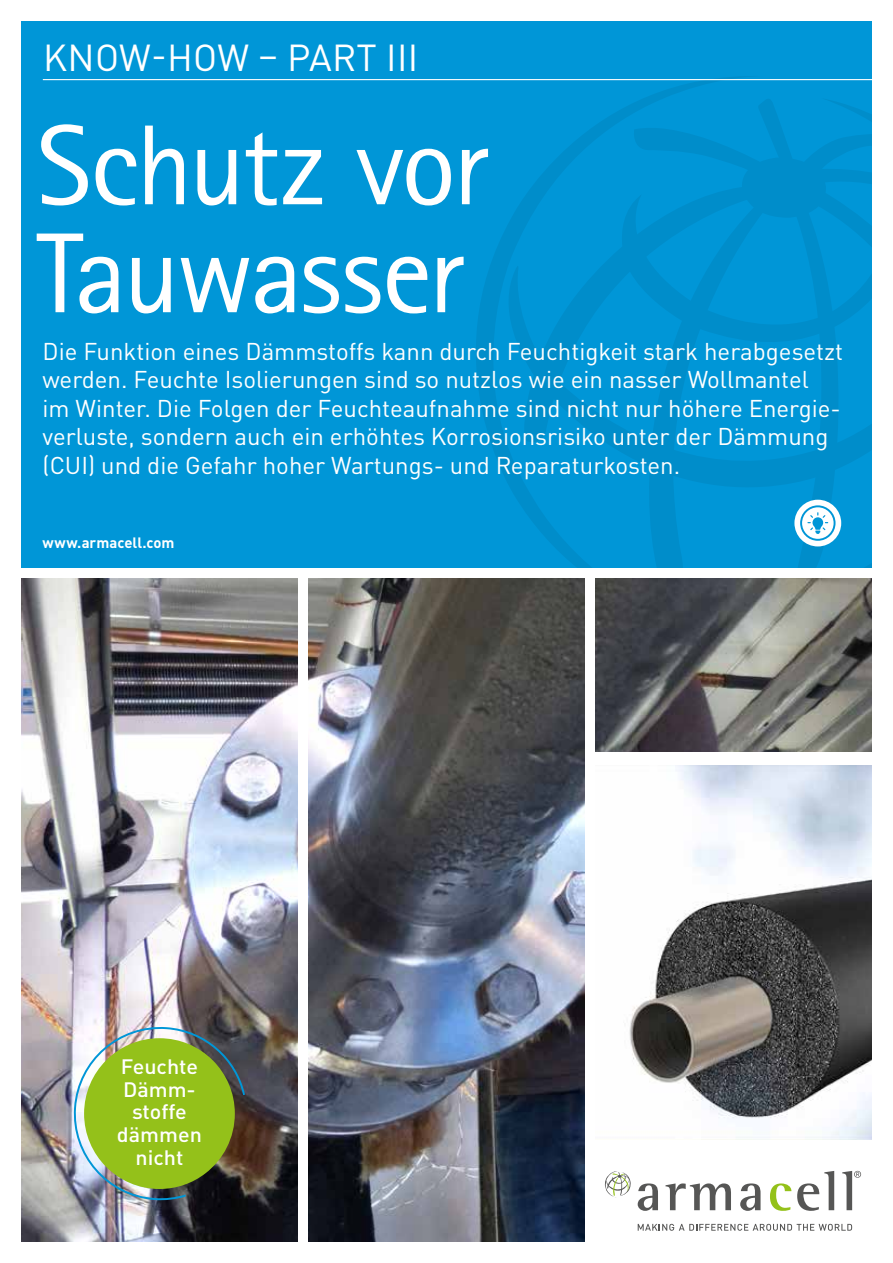
<style>
.page{position:relative;width:893px;height:1263px;background:#fff}
.page>*{position:absolute;margin:0;border:0;box-sizing:border-box;transform-origin:0 0}
.t1{font:114px/108px "Rotis Sans Serif Pro";letter-spacing:-.03em;color:#fff}
.t2{font:37.05px "DIN Pro";letter-spacing:.01em;color:#fff}
.t3{font:24px/28.5px "DIN Pro";color:#fff}
.t4{font:500 20.7px/22.6px "DIN Pro";color:#fff;text-align:center;scale:1.04 1}
.t5{font:700 14.85px "DIN Pro";color:#fff}
</style>
<div class="page">
<img style="left:308px;top:578px;width:277px;height:664px">
<img style="left:21px;top:578px;width:277px;height:664px">
<div style="left:21px;top:21px;width:851px;height:547px;background:#0096d7"></div>
<svg style="left:474px;top:76px;width:290px;height:382px"></svg>
<svg style="left:497px;top:96px;width:375px;height:472px"></svg>
<hr style="left:43px;top:79px;width:850px;height:1px;background:#fff">
<svg style="left:638px;top:1183px;width:20px;height:28px"></svg>
<svg style="left:665px;top:1183px;width:66px;height:27px"></svg>
<svg style="left:740px;top:1183px;width:20px;height:28px"></svg>
<svg style="left:770px;top:1183px;width:21px;height:28px"></svg>
<svg style="left:797px;top:1171px;width:37px;height:40px"></svg>
<svg style="left:842px;top:1171px;width:19px;height:39px"></svg>
<svg style="left:605px;top:1171px;width:26px;height:26px"></svg>
<svg style="left:638px;top:1224px;width:214px;height:7px"></svg>
<img style="left:70px;top:1023px;width:176px;height:179px">
<div style="left:794px;top:500px;width:47px;height:46px;background:#fff;border-radius:50%"></div>
<svg style="left:800px;top:505px;width:35px;height:36px"></svg>
<img style="left:629px;top:765px;width:243px;height:375px">
<img style="left:595px;top:578px;width:277px;height:173px">
<h2 class="t2" style="left:43px;top:28px;width:377px">KNOW-HOW – PART III</h2>
<h1 class="t1" style="left:37px;top:113px;width:453px">Schutz vor<br>Tauwasser</h1>
<p class="t3" style="left:43px;top:334px;width:802px">Die Funktion eines Dämmstoffs kann durch Feuchtigkeit stark herabgesetzt werden. Feuchte Isolierungen sind so nutzlos wie ein nasser Wollmantel<br>im Winter. Die Folgen der Feuchteaufnahme sind nicht nur höhere Energie&shy;verluste, sondern auch ein erhöhtes Korrosionsrisiko unter der Dämmung (CUI) und die Gefahr hoher Wartungs- und Reparaturkosten.</p>
<p class="t5" style="left:43px;top:530px;width:134px">www.armacell.com</p>
<p class="t4" style="left:117px;top:1053px;width:83px">Feuchte<br>Dämm&shy;stoffe dämmen nicht</p>
</div>
